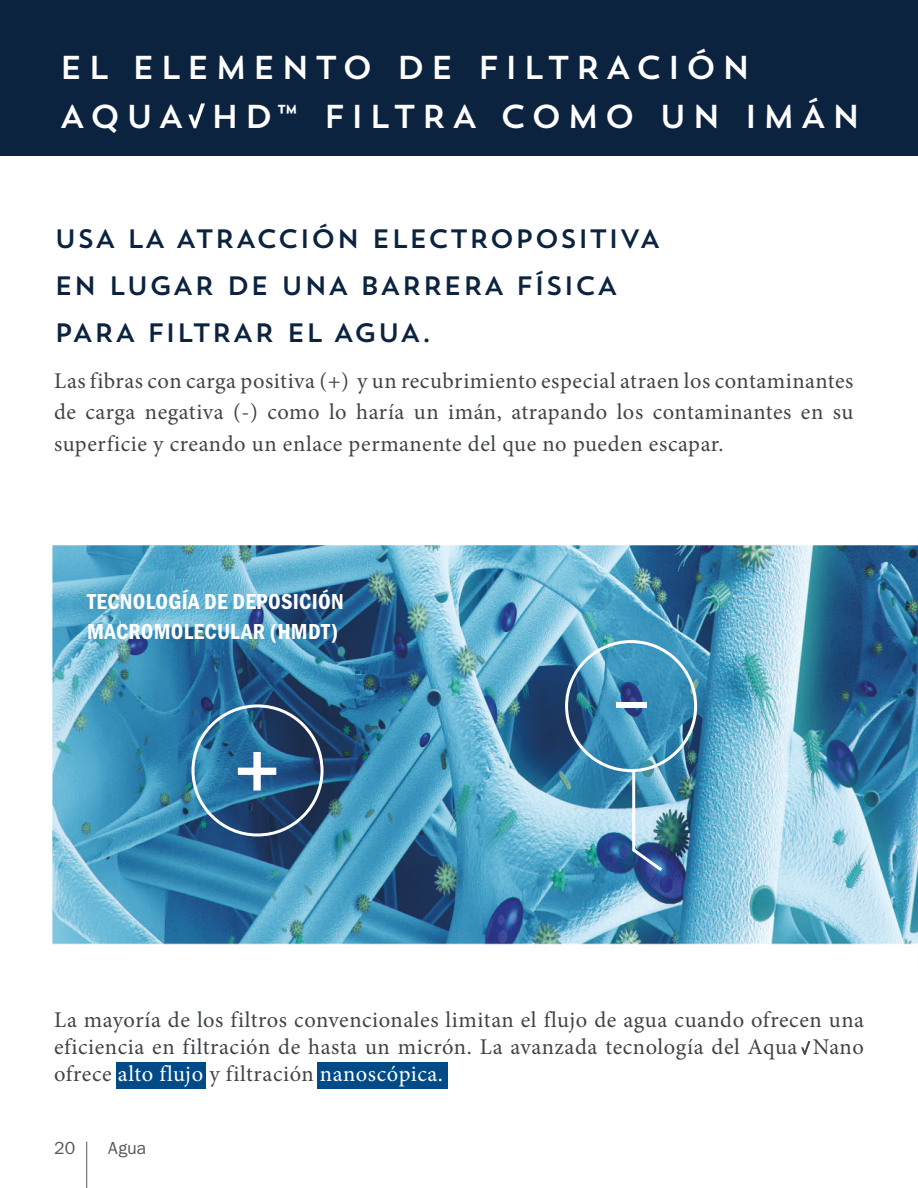
<style>
.page{position:relative;width:918px;height:1188px;background:#fff}
.page>*{position:absolute;margin:0;border:0;box-sizing:border-box;transform-origin:0 0}
.t1{font:75px "Trend Sans One";color:#fff}
.t2{font:33px/49.1px "Trend Sans One";letter-spacing:.14em;color:#fff}
.t3{font:26.55px/46.8px "Trend Sans One";letter-spacing:.01em;color:#0c2340}
.t4{font:22.5px/31.5px "Minion Pro";letter-spacing:.025em;color:#414447;text-align:justify}
.t5{font:22.5px/30px "Franklin Gothic URW Con Dem";letter-spacing:.01em;color:#fff}
.t6{font:18px "Franklin Gothic URW Boo";color:#55585b}
.s1{color:#fff}
</style>
<div class="page">
<div style="left:116px;top:1062px;width:90px;height:27px;background:#004b87"></div>
<div style="left:317px;top:1062px;width:131px;height:27px;background:#004b87"></div>
<img style="left:52px;top:544px;width:866px;height:401px">
<div style="left:0;top:0;width:918px;height:155px;background:#0c2340"></div>
<div style="left:191px;top:704px;width:133px;height:133px;border:3px solid #fff;border-radius:50%"></div>
<div style="left:565px;top:640px;width:132px;height:132px;border:3px solid #fff;border-radius:50%"></div>
<img style="left:631px;top:767px;width:35px;height:107px">
<svg style="left:188px;top:103px;width:17px;height:25px"></svg>
<svg style="left:801px;top:1041px;width:9px;height:14px"></svg>
<hr style="left:86px;top:1142px;width:1px;height:46px;background:#55585b">
<h2 class="t2" style="left:59px;top:42px;width:803px">EL ELEMENTO DE FILTRACIÓN<br>AQUA HD™ FILTRA COMO UN IMÁN</h2>
<p class="t3" style="left:54px;top:215px;width:608px">USA LA ATRACCIÓN ELECTROPOSITIVA<br>EN LUGAR DE UNA BARRERA FÍSICA<br>PARA FILTRAR EL AGUA.</p>
<p class="t4" style="left:54px;top:365px;width:801px">Las fibras con carga positiva (+) y un recubrimiento especial atraen los contaminantes de carga negativa (-) como lo haría un imán, atrapando los contaminantes en su superficie y creando un enlace permanente del que no pueden escapar.</p>
<p class="t5" style="left:87px;top:586px;width:258px">TECNOLOGÍA DE DEPOSICIÓN<br>MACROMOLECULAR (HMDT)</p>
<h1 class="t1" style="left:231px;top:724px;width:54px">+</h1>
<h1 class="t1" style="left:607px;top:649px;width:51px">–</h1>
<p class="t4" style="left:54px;top:1007px;width:812px;line-height:27px">La mayoría de los filtros convencionales limitan el flujo de agua cuando ofrecen una eficiencia en filtración de hasta un micrón. La avanzada tecnología del Aqua Nano ofrece <span class="s1">alto flujo</span> y filtración <span class="s1">nanoscópica.</span></p>
<p class="t6" style="left:54px;top:1137px;width:23px">20</p>
<p class="t6" style="left:108px;top:1137px;width:40px">Agua</p>
</div>
